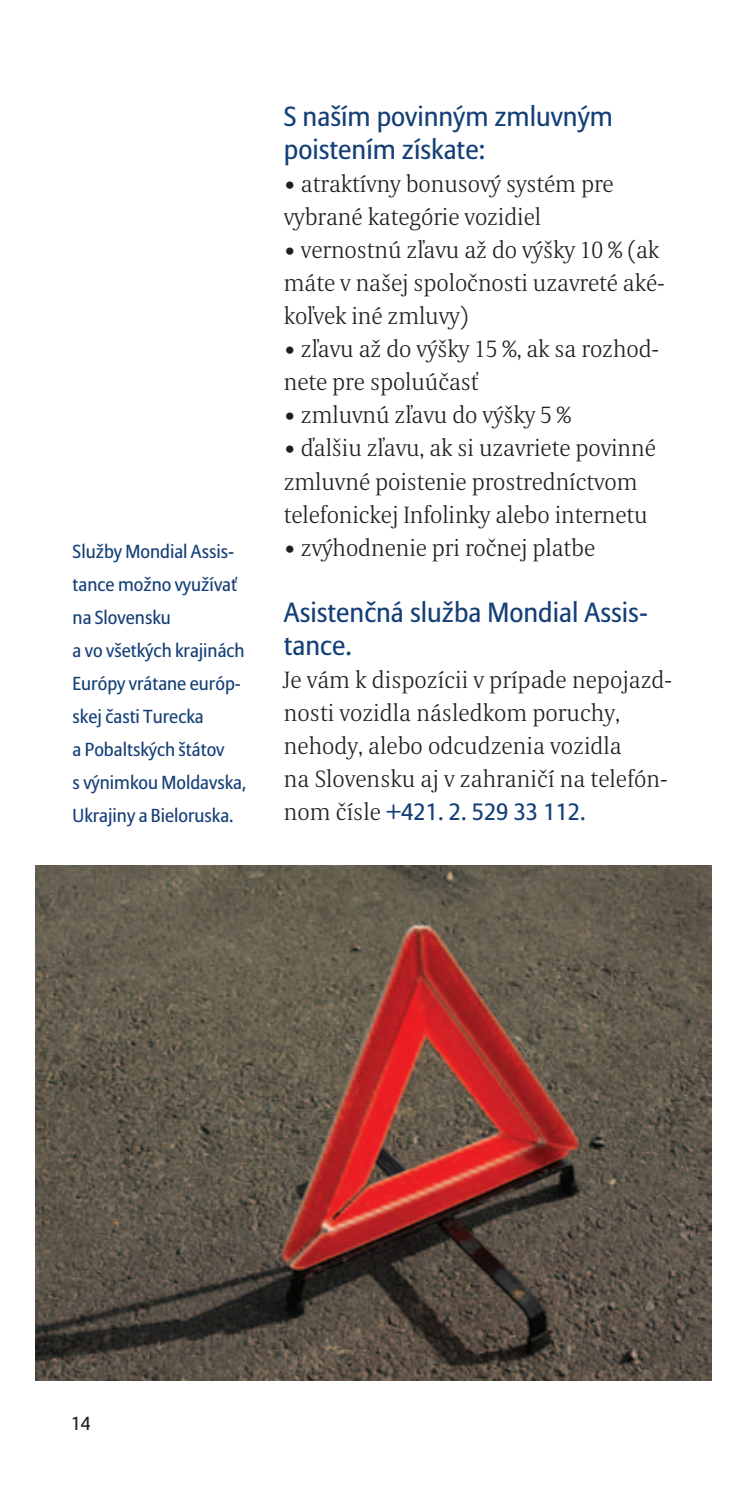
<style>
.page{position:relative;width:743px;height:1487px;background:#fff}
.page>*{position:absolute;margin:0;border:0;box-sizing:border-box;transform-origin:0 0}
.t1{font:27.5px/33px "Allianz Sans CE";color:#143f77}
.t2{font:300 23.5px/33px "Allianz Serif CE";letter-spacing:-.005em;color:#231f20}
.t3{font:300 23.5px/33px "Allianz Serif";letter-spacing:-.005em;color:#231f20}
.t4{font:23.5px "Allianz Sans";color:#143f77}
.t5{font:18.75px/33px "Allianz Sans CE";color:#143f77}
.t6{font:18.75px "Allianz Sans CE";color:#231f20}
.s1{font-family:"Allianz Serif CE"}
.s2{font-family:"Allianz Serif CE";font-weight:300;color:#231f20}
</style>
<div class="page">
<img style="left:36px;top:865px;width:674px;height:515px">
<p class="t5" style="left:73px;top:536px;width:175px">SluÏby Mondial Assis&shy;tance moÏno vyuÏívaÈ na Slovensku<br>a vo v‰etk˘ch krajinách<br>Európy vrátane európ&shy;skej ãasti Turecka<br>a Pobaltsk˘ch ‰tátov<br>s v˘nimkou Moldavska,<br>Ukrajiny a Bieloruska.</p>
<p class="t1" style="left:284px;top:102px;width:330px">S na‰ím povinn˘m zmluvn˘m poistením získate:</p>
<p class="t2" style="left:284px;top:169px;width:331px">• atraktívny bonusov˘ systém pre vybrané kategórie vozidiel</p>
<p class="t2" style="left:284px;top:235px;width:382px">• vernostnú zºavu aÏ do v˘‰ky 10 % (ak máte v na‰ej spoloãnosti uzavreté aké&shy;koºvek iné zmluvy)</p>
<p class="t2" style="left:284px;top:334px;width:377px">• zºavu aÏ do v˘‰ky 15 %, ak sa rozhod&shy;nete pre spoluúãasÈ</p>
<p class="t2" style="left:284px;top:400px;width:289px">• zmluvnú zºavu do v˘‰ky 5 %</p>
<p class="t3" style="left:284px;top:432px;width:373px"><span class="s1">•</span> ďalšiu zľavu, ak si uzavriete povinné zmluvné poistenie prostredníctvom telefonickej Infolinky alebo internetu</p>
<p class="t2" style="left:284px;top:533px;width:313px">• zv˘hodnenie pri roãnej platbe</p>
<p class="t1" style="left:284px;top:598px;width:365px">Asistenãná sluÏba Mondial Assis&shy;tance.</p>
<p class="t2" style="left:284px;top:665px;width:389px">Je vám k dispozícii v prípade nepojazd&shy;nosti vozidla následkom poruchy, nehody, alebo odcudzenia vozidla<br>na Slovensku aj v zahraniãí na telefón-</p>
<p class="t4" style="left:284px;top:798px;width:303px"><span class="s2">nom ãísle</span> +421. 2. 529 33 112.</p>
<p class="t6" style="left:71px;top:1416px;width:21px">14</p>
</div>
